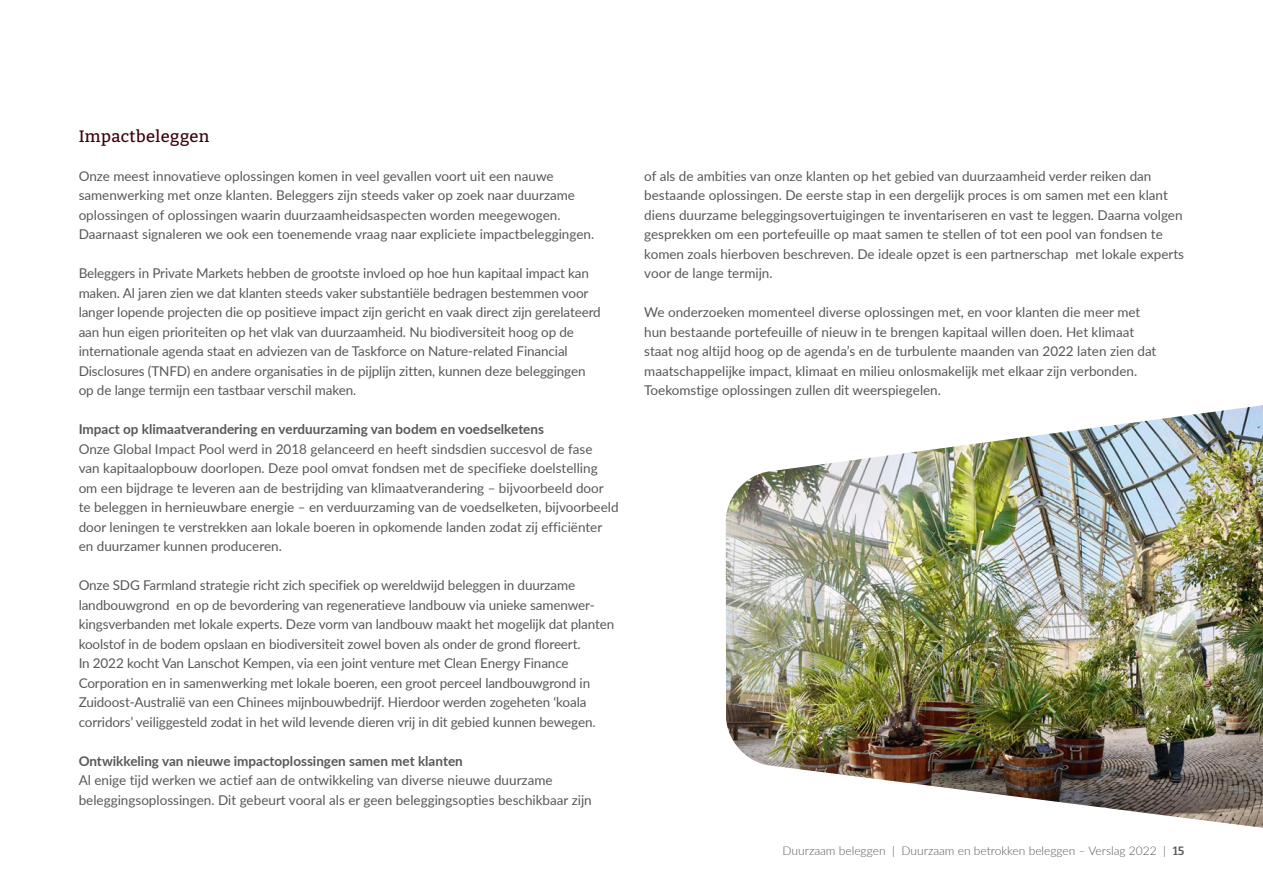
<style>
.page{position:relative;width:1263px;height:893px;background:#fff}
.page>*{position:absolute;margin:0;border:0;box-sizing:border-box;transform-origin:0 0}
.t1{font:500 16.5px "Bitter";letter-spacing:.025em;color:#3b000b}
.t2{font:13.5px/19.5px "Lato";letter-spacing:-.005em;color:#57585a}
.t3{font:700 13.5px "Lato";color:#57585a}
.t4{font:300 12px "Lato";color:#57585a}
.s1{font-family:"Bitter";font-weight:600}
</style>
<div class="page">
<img style="left:726px;top:405px;width:537px;height:423px">
<p class="t1" style="left:79px;top:125px;width:132px">Impactbeleggen</p>
<p class="t2" style="left:79px;top:165px;width:517px">Onze meest innovatieve oplossingen komen in veel gevallen voort uit een nauwe samenwerking met onze klanten. Beleggers zijn steeds vaker op zoek naar duurzame oplossingen of oplossingen waarin duurzaamheidsaspecten worden meegewogen.<br>Daarnaast signaleren we ook een toenemende vraag naar expliciete impactbeleggingen.</p>
<p class="t2" style="left:79px;top:263px;width:524px">Beleggers in Private Markets hebben de grootste invloed op hoe hun kapitaal impact kan maken. Al jaren zien we dat klanten steeds vaker substantiële bedragen bestemmen voor langer lopende projecten die op positieve impact zijn gericht en vaak direct zijn gerelateerd aan hun eigen prioriteiten op het vlak van duurzaamheid. Nu biodiversiteit hoog op de internationale agenda staat en adviezen van de Taskforce on Nature-related Financial Disclosures (TNFD) en andere organisaties in de pijplijn zitten, kunnen deze beleggingen op de lange termijn een tastbaar verschil maken.</p>
<p class="t3" style="left:79px;top:419px;width:467px">Impact op klimaatverandering en verduurzaming van bodem en voedselketens</p>
<p class="t2" style="left:79px;top:438px;width:541px">Onze Global Impact Pool werd in 2018 gelanceerd en heeft sindsdien succesvol de fase<br>van kapitaalopbouw doorlopen. Deze pool omvat fondsen met de specifieke doelstelling om een bijdrage te leveren aan de bestrijding van klimaatverandering – bijvoorbeeld door te beleggen in hernieuwbare energie – en verduurzaming van de voedselketen, bijvoorbeeld door leningen te verstrekken aan lokale boeren in opkomende landen zodat zij efficiënter en duurzamer kunnen produceren.</p>
<p class="t2" style="left:79px;top:575px;width:537px">Onze SDG Farmland strategie richt zich specifiek op wereldwijd beleggen in duurzame landbouwgrond en op de bevordering van regeneratieve landbouw via unieke samenwer&shy;kingsverbanden met lokale experts. Deze vorm van landbouw maakt het mogelijk dat planten koolstof in de bodem opslaan en biodiversiteit zowel boven als onder de grond floreert.<br>In 2022 kocht Van Lanschot Kempen, via een joint venture met Clean Energy Finance Corporation en in samenwerking met lokale boeren, een groot perceel landbouwgrond in Zuidoost-Australië van een Chinees mijnbouwbedrijf. Hierdoor werden zogeheten ‘koala corridors’ veiliggesteld zodat in het wild levende dieren vrij in dit gebied kunnen bewegen.</p>
<p class="t3" style="left:79px;top:751px;width:386px">Ontwikkeling van nieuwe impactoplossingen samen met klanten</p>
<p class="t2" style="left:79px;top:770px;width:515px">Al enige tijd werken we actief aan de ontwikkeling van diverse nieuwe duurzame beleggingsoplossingen. Dit gebeurt vooral als er geen beleggingsopties beschikbaar zijn</p>
<p class="t2" style="left:644px;top:165px;width:541px">of als de ambities van onze klanten op het gebied van duurzaamheid verder reiken dan bestaande oplossingen. De eerste stap in een dergelijk proces is om samen met een klant diens duurzame beleggingsovertuigingen te inventariseren en vast te leggen. Daarna volgen gesprekken om een portefeuille op maat samen te stellen of tot een pool van fondsen te komen zoals hierboven beschreven. De ideale opzet is een partnerschap met lokale experts voor de lange termijn.</p>
<p class="t2" style="left:644px;top:302px;width:514px">We onderzoeken momenteel diverse oplossingen met, en voor klanten die meer met hun bestaande portefeuille of nieuw in te brengen kapitaal willen doen. Het klimaat staat nog altijd hoog op de agenda’s en de turbulente maanden van 2022 laten zien dat maatschappelijke impact, klimaat en milieu onlosmakelijk met elkaar zijn verbonden.<br>Toekomstige oplossingen zullen dit weerspiegelen.</p>
<p class="t4" style="left:783px;top:842px;width:403px">Duurzaam beleggen | Duurzaam en betrokken beleggen – Verslag 2022 | <span class="s1">15</span></p>
</div>
